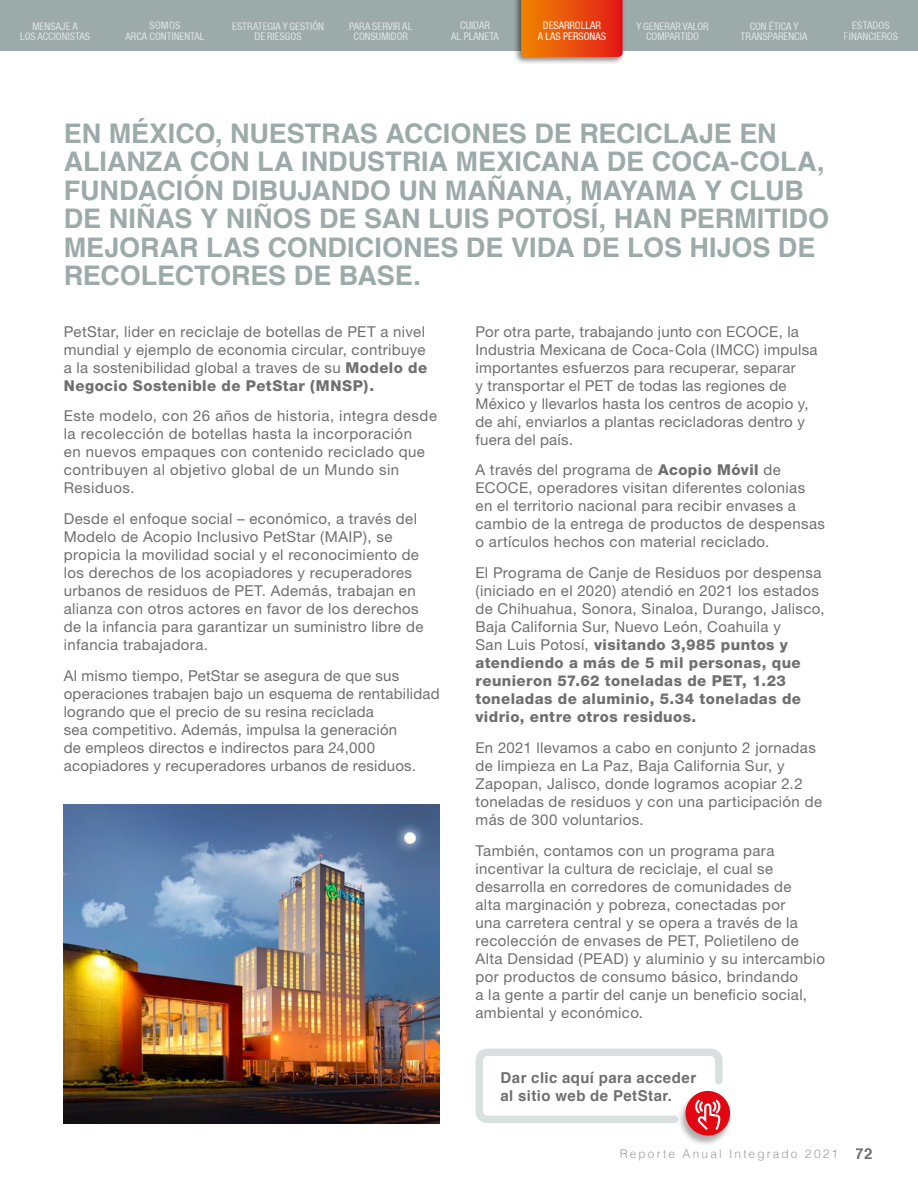
<style>
.page{position:relative;width:918px;height:1188px;background:#fff}
.page>*{position:absolute;margin:0;border:0;box-sizing:border-box;transform-origin:0 0}
.t1{font:700 27px/28.5px "Helvetica";color:#9caba9}
.t2{font:15px/18px "Helvetica Neue";letter-spacing:.025em;color:#706f6f}
.t3{font:700 15px/18px "Helvetica";letter-spacing:.03em;color:#706f6f}
.t4{font:300 12px "Helvetica";letter-spacing:.175em;color:#9d9d9c}
.t5{font:condensed 10.5px/9.8px "Helvetica Neue LT";color:#fff;text-align:center}
.s1{font-weight:800}
.s2{font-weight:700;font-size:15px;color:#706f6f}
</style>
<div class="page">
<img style="left:64px;top:804px;width:376px;height:319px">
<div style="left:678px;top:1091px;width:55px;height:56px;background:#000;opacity:.32"></div>
<svg style="left:685px;top:1091px;width:45px;height:45px"></svg>
<svg style="left:475px;top:1048px;width:251px;height:84px"></svg>
<div style="left:0;top:0;width:918px;height:50px;background:#9caba9"></div>
<div style="left:512px;top:0;width:113px;height:65px;background:#000;opacity:.5"></div>
<svg style="left:521px;top:0;width:102px;height:57px;background:#e84f0c"></svg>
<p class="t5" style="left:636px;top:21px;width:74px">Y GENERAR VALOR<br>COMPARTIDO</p>
<p class="t5" style="left:741px;top:21px;width:68px">CON ÉTICA Y<br>TRANSPARENCIA</p>
<p class="t5" style="left:232px;top:22px;width:93px">ESTRATEGIA Y GESTIÓN<br>DE RIESGOS</p>
<p class="t5" style="left:20px;top:22px;width:71px">MENSAJE A<br>LOS ACCIONISTAS</p>
<p class="t5" style="left:538px;top:20px;width:70px;line-height:10.5px">DESARROLLAR<br>A LAS PERSONAS</p>
<p class="t5" style="left:126px;top:20px;width:80px;line-height:10.5px">SOMOS<br>ARCA CONTINENTAL</p>
<p class="t5" style="left:349px;top:22px;width:65px">PARA SERVIR AL<br>CONSUMIDOR</p>
<p class="t5" style="left:844px;top:20px;width:56px;line-height:10.5px">ESTADOS<br>FINANCIEROS</p>
<p class="t5" style="left:451px;top:20px;width:49px;line-height:10.5px">CUIDAR<br>AL PLANETA</p>
<p class="t1" style="left:64px;top:119px;width:767px">EN MÉXICO, NUESTRAS ACCIONES DE RECICLAJE EN ALIANZA CON LA INDUSTRIA MEXICANA DE COCA-COLA, FUNDACIÓN DIBUJANDO UN MAÑANA, MAYAMA Y CLUB DE NIÑAS Y NIÑOS DE SAN LUIS POTOSÍ, HAN PERMITIDO MEJORAR LAS CONDICIONES DE VIDA DE LOS HIJOS DE RECOLECTORES DE BASE.</p>
<p class="t2" style="left:64px;top:322px;width:365px">PetStar, lider en reciclaje de botellas de PET a nivel mundial y ejemplo de economia circular, contribuye a la sostenibilidad global a traves de su <span class="s1">Modelo de Negocio Sostenible de PetStar (MNSP).</span></p>
<p class="t2" style="left:64px;top:407px;width:375px">Este modelo, con 26 años de historia, integra desde la recolección de botellas hasta la incorporación<br>en nuevos empaques con contenido reciclado que contribuyen al objetivo global de un Mundo sin Residuos.</p>
<p class="t2" style="left:64px;top:510px;width:361px">Desde el enfoque social – económico, a través del Modelo de Acopio Inclusivo PetStar (MAIP), se propicia la movilidad social y el reconocimiento de los derechos de los acopiadores y recuperadores urbanos de residuos de PET. Además, trabajan en alianza con otros actores en favor de los derechos de la infancia para garantizar un suministro libre de infancia trabajadora.</p>
<p class="t2" style="left:64px;top:666px;width:377px">Al mismo tiempo, PetStar se asegura de que sus operaciones trabajen bajo un esquema de rentabilidad logrando que el precio de su resina reciclada<br>sea competitivo. Además, impulsa la generación<br>de empleos directos e indirectos para 24,000 acopiadores y recuperadores urbanos de residuos.</p>
<p class="t2" style="left:475px;top:322px;width:344px">Por otra parte, trabajando junto con ECOCE, la Industria Mexicana de Coca-Cola (IMCC) impulsa importantes esfuerzos para recuperar, separar<br>y transportar el PET de todas las regiones de México y llevarlos hasta los centros de acopio y, de ahí, enviarlos a plantas recicladoras dentro y fuera del país.</p>
<p class="t2" style="left:475px;top:461px;width:351px">A través del programa de <span class="s1">Acopio Móvil</span> de ECOCE, operadores visitan diferentes colonias en el territorio nacional para recibir envases a cambio de la entrega de productos de despensas o artículos hechos con material reciclado.</p>
<p class="t2" style="left:475px;top:564px;width:351px">El Programa de Canje de Residuos por despensa (iniciado en el 2020) atendió en 2021 los estados de Chihuahua, Sonora, Sinaloa, Durango, Jalisco, Baja California Sur, Nuevo León, Coahuila y<br>San Luis Potosí, <span class="s1">visitando 3,985 puntos y atendiendo a más de 5 mil personas, que reunieron 57.62 toneladas de PET, 1.23 toneladas de aluminio, 5.34 toneladas de vidrio, entre otros residuos.</span></p>
<p class="t2" style="left:475px;top:738px;width:348px">En 2021 llevamos a cabo en conjunto 2 jornadas de limpieza en La Paz, Baja California Sur, y Zapopan, Jalisco, donde logramos acopiar 2.2 toneladas de residuos y con una participación de más de 300 voluntarios.</p>
<p class="t2" style="left:475px;top:841px;width:351px">También, contamos con un programa para incentivar la cultura de reciclaje, el cual se desarrolla en corredores de comunidades de<br>alta marginación y pobreza, conectadas por<br>una carretera central y se opera a través de la recolección de envases de PET, Polietileno de Alta Densidad (PEAD) y aluminio y su intercambio por productos de consumo básico, brindando<br>a la gente a partir del canje un beneficio social, ambiental y económico.</p>
<p class="t3" style="left:501px;top:1069px;width:197px">Dar clic aquí para acceder al sitio web de PetStar.</p>
<p class="t4" style="left:620px;top:1144px;width:254px">Reporte Anual Integrado 2021 <span class="s2">72</span></p>
</div>
